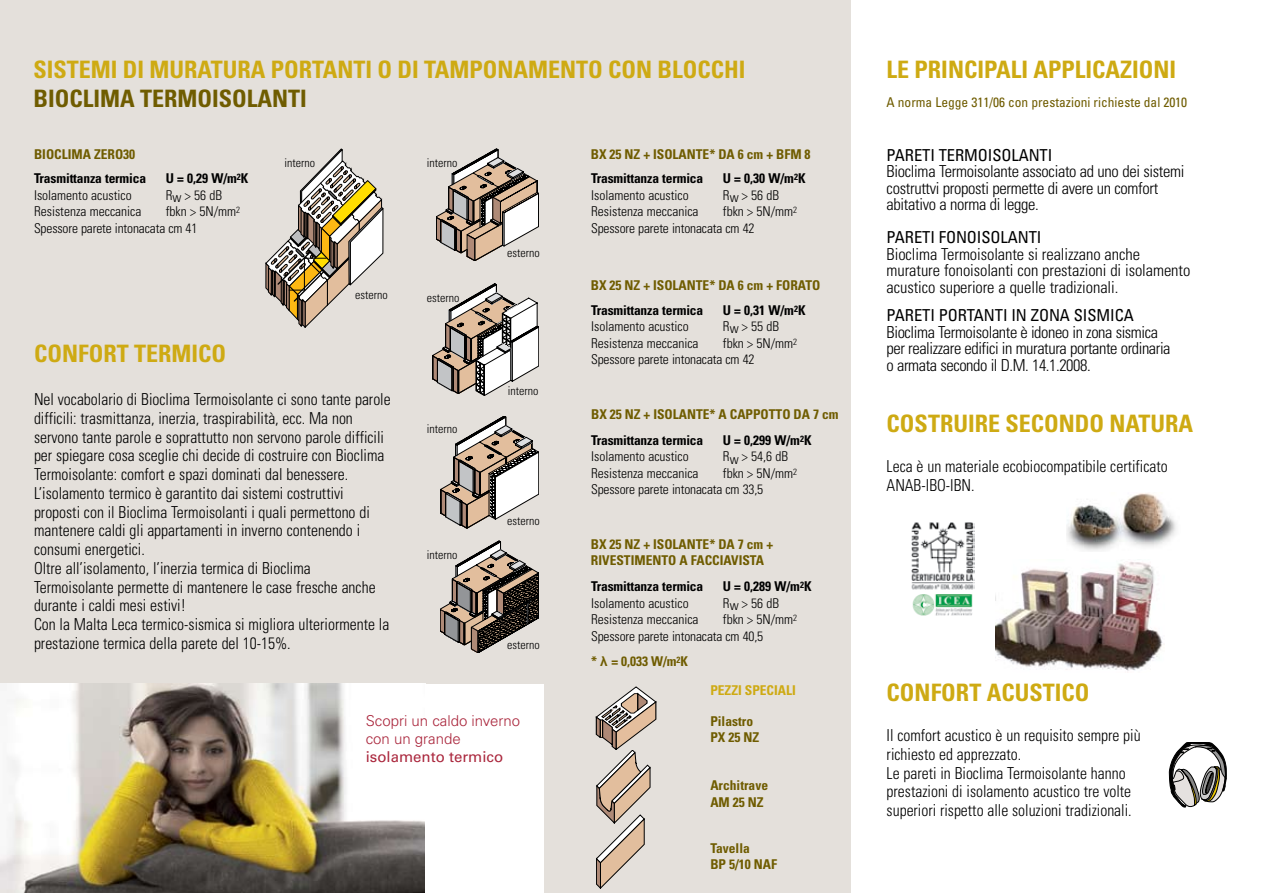
<style>
.page{position:relative;width:1263px;height:893px;background:#fff}
.page>*{position:absolute;margin:0;border:0;box-sizing:border-box;transform-origin:0 0}
.t1{font:700 condensed 24px "Univers LT Std";color:#ceaa13}
.t2{font:700 condensed 24px "Univers LT Std";color:#6f5c00}
.t3{font:300 condensed 16.5px/18.8px "Univers LT Std";color:#000;scale:.95 1}
.t4{font:300 condensed 16.5px/16.5px "Univers LT Std";color:#000}
.t5{font:300 condensed 16.5px/16.5px "Univers LT Std";letter-spacing:-.025em;color:#000}
.t6{font:300 condensed 16.5px/16.5px "Univers LT Std";letter-spacing:-.02em;color:#000}
.t7{font:condensed 16.5px "Univers LT Std";letter-spacing:-.005em;color:#000}
.t8{font:300 15px/18px "Univers LT Std";color:#aa273d}
.t9{font:15px "Univers LT Std";color:#aa273d}
.t10{font:300 condensed 13.5px/16.5px "Univers LT Std";color:#000}
.t11{font:700 condensed 13.5px/16.2px "Univers LT Std";color:#6f5c00}
.t12{font:700 condensed 13.5px "Univers LT Std";letter-spacing:-.01em;color:#000}
.t13{font:condensed 13.5px "Univers LT Std";color:#6f5c00}
.t14{font:700 condensed 13.5px "Univers LT Std";color:#ceaa13}
.t15{font:300 condensed 12px "Univers LT Std";color:#000}
.s1{font-family:"Arial";font-stretch:normal}
</style>
<div class="page">
<div style="left:0;top:0;width:850px;height:893px;background:#e4e0db"></div>
<svg style="left:1169px;top:742px;width:57px;height:65px"></svg>
<img style="left:0;top:684px;width:425px;height:209px">
<img style="left:1066px;top:493px;width:110px;height:58px">
<img style="left:995px;top:562px;width:168px;height:109px">
<svg style="left:440px;top:541px;width:99px;height:112px"></svg>
<svg style="left:441px;top:416px;width:98px;height:113px"></svg>
<svg style="left:433px;top:284px;width:106px;height:112px"></svg>
<svg style="left:436px;top:149px;width:103px;height:112px"></svg>
<svg style="left:266px;top:149px;width:117px;height:178px"></svg>
<img style="left:911px;top:522px;width:64px;height:94px">
<svg style="left:596px;top:687px;width:60px;height:201px"></svg>
<div style="left:425px;top:684px;width:118px;height:209px;background:#fff"></div>
<h1 class="t1" style="left:34px;top:55px;width:713px">SISTEMI DI MURATURA PORTANTI O DI TAMPONAMENTO CON BLOCCHI</h1>
<h1 class="t2" style="left:34px;top:84px;width:275px">BIOCLIMA TERMOISOLANTI</h1>
<p class="t11" style="left:34px;top:146px;width:103px">BIOCLIMA ZERO30</p>
<p class="t12" style="left:34px;top:170px;width:114px">Trasmittanza termica</p>
<p class="t12" style="left:166px;top:170px;width:84px">U = 0,29 W/m<sup>2</sup>K</p>
<p class="t10" style="left:34px;top:187px;width:99px">Isolamento acustico</p>
<p class="t10" style="left:166px;top:187px;width:58px">Rw &gt; 56 dB</p>
<p class="t10" style="left:34px;top:203px;width:109px">Resistenza meccanica</p>
<p class="t10" style="left:34px;top:203px;width:208px;text-indent:132px">fbkn &gt; 5N/mm<sup>2<br></sup>Spessore parete intonacata cm 41</p>
<p class="t15" style="left:285px;top:155px;width:32px">interno</p>
<h1 class="t1" style="left:34px;top:339px;width:194px">CONFORT TERMICO</h1>
<p class="t15" style="left:355px;top:287px;width:34px">esterno</p>
<p class="t3" style="left:34px;top:390px;width:377px">Nel vocabolario di Bioclima Termoisolante ci sono tante parole difficili: trasmittanza, inerzia, traspirabilità, ecc. Ma non servono tante parole e soprattutto non servono parole difficili per spiegare cosa sceglie chi decide di costruire con Bioclima Termoisolante: comfort e spazi dominati dal benessere.<br>L’isolamento termico è garantito dai sistemi costruttivi proposti con il Bioclima Termoisolanti i quali permettono di mantenere caldi gli appartamenti in inverno contenendo i consumi energetici.<br>Oltre all’isolamento, l’inerzia termica di Bioclima Termoisolante permette di mantenere le case fresche anche durante i caldi mesi estivi!<br>Con la Malta Leca termico-sismica si migliora ulteriormente la pre-stazione termica della parete del 10-15%.</p>
<p class="t15" style="left:427px;top:155px;width:32px">interno</p>
<p class="t15" style="left:427px;top:290px;width:34px">esterno</p>
<p class="t15" style="left:427px;top:421px;width:32px">interno</p>
<p class="t15" style="left:427px;top:547px;width:32px">interno</p>
<p class="t15" style="left:507px;top:246px;width:34px">esterno</p>
<p class="t15" style="left:508px;top:384px;width:32px">interno</p>
<p class="t15" style="left:507px;top:513px;width:34px">esterno</p>
<p class="t15" style="left:507px;top:638px;width:34px">esterno</p>
<p class="t8" style="left:366px;top:712px;width:156px">Scopri un caldo inverno con un grande</p>
<p class="t9" style="left:366px;top:748px;width:139px">isolamento termico</p>
<p class="t11" style="left:591px;top:146px;width:221px">BX 25 NZ + ISOLANTE* DA 6 cm + BFM 8</p>
<p class="t12" style="left:591px;top:170px;width:114px">Trasmittanza termica</p>
<p class="t12" style="left:723px;top:170px;width:84px">U = 0,30 W/m<sup>2</sup>K</p>
<p class="t10" style="left:591px;top:187px;width:99px">Isolamento acustico</p>
<p class="t10" style="left:723px;top:187px;width:58px">Rw &gt; 56 dB</p>
<p class="t10" style="left:591px;top:203px;width:109px">Resistenza meccanica</p>
<p class="t10" style="left:591px;top:203px;width:208px;text-indent:132px">fbkn &gt; 5N/mm<sup>2<br></sup>Spessore parete intonacata cm 42</p>
<p class="t11" style="left:591px;top:277px;width:231px">BX 25 NZ + ISOLANTE* DA 6 cm + FORATO</p>
<p class="t12" style="left:591px;top:301px;width:114px">Trasmittanza termica</p>
<p class="t12" style="left:723px;top:301px;width:84px">U = 0,31 W/m<sup>2</sup>K</p>
<p class="t10" style="left:591px;top:318px;width:99px">Isolamento acustico</p>
<p class="t10" style="left:723px;top:318px;width:58px">Rw &gt; 55 dB</p>
<p class="t10" style="left:591px;top:335px;width:109px">Resistenza meccanica</p>
<p class="t10" style="left:591px;top:335px;width:208px;text-indent:132px">fbkn &gt; 5N/mm<sup>2<br></sup>Spessore parete intonacata cm 42</p>
<p class="t11" style="left:591px;top:406px;width:249px">BX 25 NZ + ISOLANTE* A CAPPOTTO DA 7 cm</p>
<p class="t12" style="left:591px;top:432px;width:114px">Trasmittanza termica</p>
<p class="t12" style="left:723px;top:432px;width:90px">U = 0,299 W/m<sup>2</sup>K</p>
<p class="t10" style="left:591px;top:448px;width:99px">Isolamento acustico</p>
<p class="t10" style="left:723px;top:448px;width:67px">Rw &gt; 54,6 dB</p>
<p class="t10" style="left:591px;top:465px;width:109px">Resistenza meccanica</p>
<p class="t10" style="left:591px;top:465px;width:208px;text-indent:132px">fbkn &gt; 5N/mm<sup>2<br></sup>Spessore parete intonacata cm 33,5</p>
<p class="t11" style="left:591px;top:536px;width:184px">BX 25 NZ + ISOLANTE* DA 7 cm +<br>RIVESTIMENTO A FACCIAVISTA</p>
<p class="t12" style="left:591px;top:578px;width:114px">Trasmittanza termica</p>
<p class="t12" style="left:723px;top:578px;width:90px">U = 0,289 W/m<sup>2</sup>K</p>
<p class="t10" style="left:591px;top:595px;width:99px">Isolamento acustico</p>
<p class="t10" style="left:723px;top:595px;width:58px">Rw &gt; 56 dB</p>
<p class="t10" style="left:591px;top:611px;width:109px">Resistenza meccanica</p>
<p class="t10" style="left:591px;top:611px;width:208px;text-indent:132px">fbkn &gt; 5N/mm<sup>2<br></sup>Spessore parete intonacata cm 40,5</p>
<p class="t11" style="left:591px;top:653px;width:98px">* <span class="s1">λ</span> = 0,033 W/m<sup>2</sup>K</p>
<p class="t14" style="left:710px;top:682px;width:87px">PEZZI SPECIALI</p>
<p class="t11" style="left:710px;top:713px;width:50px">Pilastro<br>PX 25 NZ</p>
<p class="t11" style="left:710px;top:777px;width:59px">Architrave<br>AM 25 NZ</p>
<p class="t11" style="left:710px;top:840px;width:68px">Tavella<br>BP 5/10 NAF</p>
<h1 class="t1" style="left:887px;top:55px;width:291px">LE PRINCIPALI APPLICAZIONI</h1>
<p class="t13" style="left:887px;top:94px;width:302px">A norma Legge 311/06 con prestazioni richieste dal 2010</p>
<p class="t7" style="left:887px;top:144px;width:167px">PARETI TERMOISOLANTI</p>
<p class="t6" style="left:887px;top:163px;width:299px">Bioclima Termoisolante associato ad uno dei sistemi costruttvi proposti permette di avere un comfort abitativo a norma di legge.</p>
<p class="t7" style="left:887px;top:227px;width:156px">PARETI FONOISOLANTI</p>
<p class="t4" style="left:887px;top:246px;width:305px">Bioclima Termoisolante si realizzano anche murature fonoisolanti con prestazioni di isolamento acustico superiore a quelle tradizionali.</p>
<p class="t7" style="left:887px;top:305px;width:249px">PARETI PORTANTI IN ZONA SISMICA</p>
<p class="t5" style="left:887px;top:324px;width:285px">Bioclima Termoisolante è idoneo in zona sismica per realizzare edifici in muratura portante ordinaria o armata secondo il D.M. 14.1.2008.</p>
<h1 class="t1" style="left:887px;top:409px;width:308px">COSTRUIRE SECONDO NATURA</h1>
<p class="t3" style="left:887px;top:457px;width:297px">Leca è un materiale ecobiocompatibile certificato<br>ANAB-IBO-IBN.</p>
<h1 class="t1" style="left:887px;top:678px;width:204px">CONFORT ACUSTICO</h1>
<p class="t3" style="left:887px;top:726px;width:269px">Il comfort acustico è un requisito sempre più richiesto ed apprezzato.<br>Le pareti in Bioclima Termoisolante hanno prestazioni di isolamento acustico tre volte superiori rispetto alle soluzioni tradizionali.</p>
</div>
